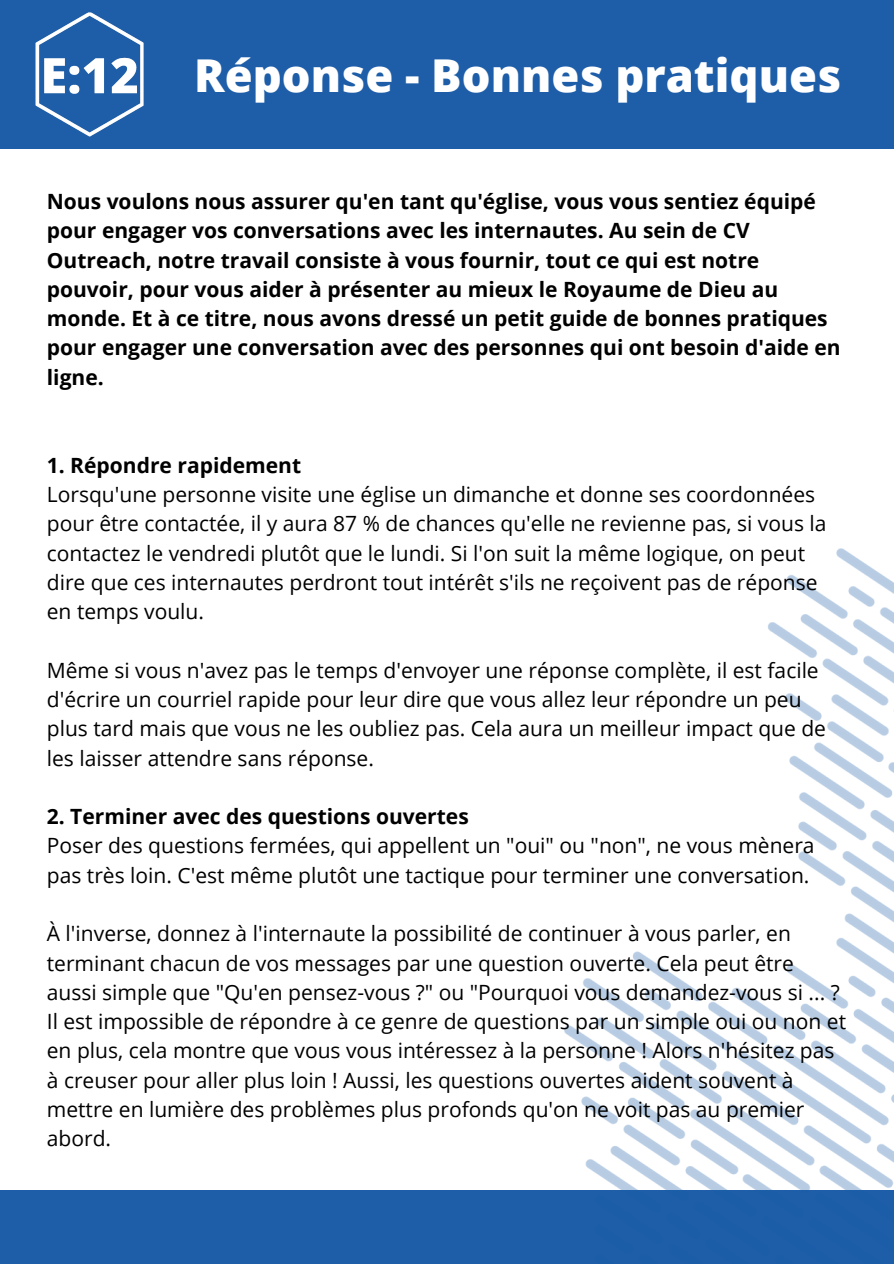
<style>
.page{position:relative;width:894px;height:1264px;background:#fff}
.page>*{position:absolute;margin:0;border:0;box-sizing:border-box;transform-origin:0 0}
.t1{font:800 45.3px "Open Sans";color:#fff}
.t2{font:21px/29.2px "Open Sans";color:#000}
.t3{font:700 21px/29.2px "Open Sans";color:#000}
</style>
<div class="page">
<div style="left:0;top:0;width:893px;height:1263px;background:#1e5ea8"></div>
<div style="left:0;top:150px;width:893px;height:1039px;background:#fff"></div>
<img style="left:564px;top:548px;width:329px;height:642px">
<img style="left:35px;top:12px;width:109px;height:125px">
<h1 class="t1" style="left:194px;top:43px;width:648px">Réponse - Bonnes pratiques</h1>
<p class="t3" style="left:47px;top:186px;width:795px">Nous voulons nous assurer qu'en tant qu'église, vous vous sentiez équipé pour engager vos conversations avec les internautes. Au sein de CV Outreach, notre travail consiste à vous fournir, tout ce qui est notre pouvoir, pour vous aider à présenter au mieux le Royaume de Dieu au monde. Et à ce titre, nous avons dressé un petit guide de bonnes pratiques pour engager une conversation avec des personnes qui ont besoin d'aide en ligne.</p>
<p class="t3" style="left:47px;top:450px;width:256px">1. Répondre rapidement</p>
<p class="t2" style="left:47px;top:479px;width:781px">Lorsqu'une personne visite une église un dimanche et donne ses coordonnées pour être contactée, il y aura 87 % de chances qu'elle ne revienne pas, si vous la contactez le vendredi plutôt que le lundi. Si l'on suit la même logique, on peut dire que ces internautes perdront tout intérêt s'ils ne reçoivent pas de réponse en temps voulu.</p>
<p class="t2" style="left:47px;top:655px;width:780px">Même si vous n'avez pas le temps d'envoyer une réponse complète, il est facile d'écrire un courriel rapide pour leur dire que vous allez leur répondre un peu plus tard mais que vous ne les oubliez pas. Cela aura un meilleur impact que de les laisser attendre sans réponse.</p>
<p class="t3" style="left:47px;top:801px;width:423px">2. Terminer avec des questions ouvertes</p>
<p class="t2" style="left:47px;top:830px;width:769px">Poser des questions fermées, qui appellent un "oui" ou "non", ne vous mènera pas très loin. C'est même plutôt une tactique pour terminer une conversation.</p>
<p class="t2" style="left:47px;top:918px;width:800px">À l'inverse, donnez à l'internaute la possibilité de continuer à vous parler, en terminant chacun de vos messages par une question ouverte. Cela peut être aussi simple que "Qu'en pensez-vous ?" ou "Pourquoi vous demandez-vous si ... ?<br>Il est impossible de répondre à ce genre de questions par un simple oui ou non et en plus, cela montre que vous vous intéressez à la personne ! Alors n'hésitez pas à creuser pour aller plus loin ! Aussi, les questions ouvertes aident souvent à mettre en lumière des problèmes plus profonds qu'on ne voit pas au premier abord.</p>
</div>
